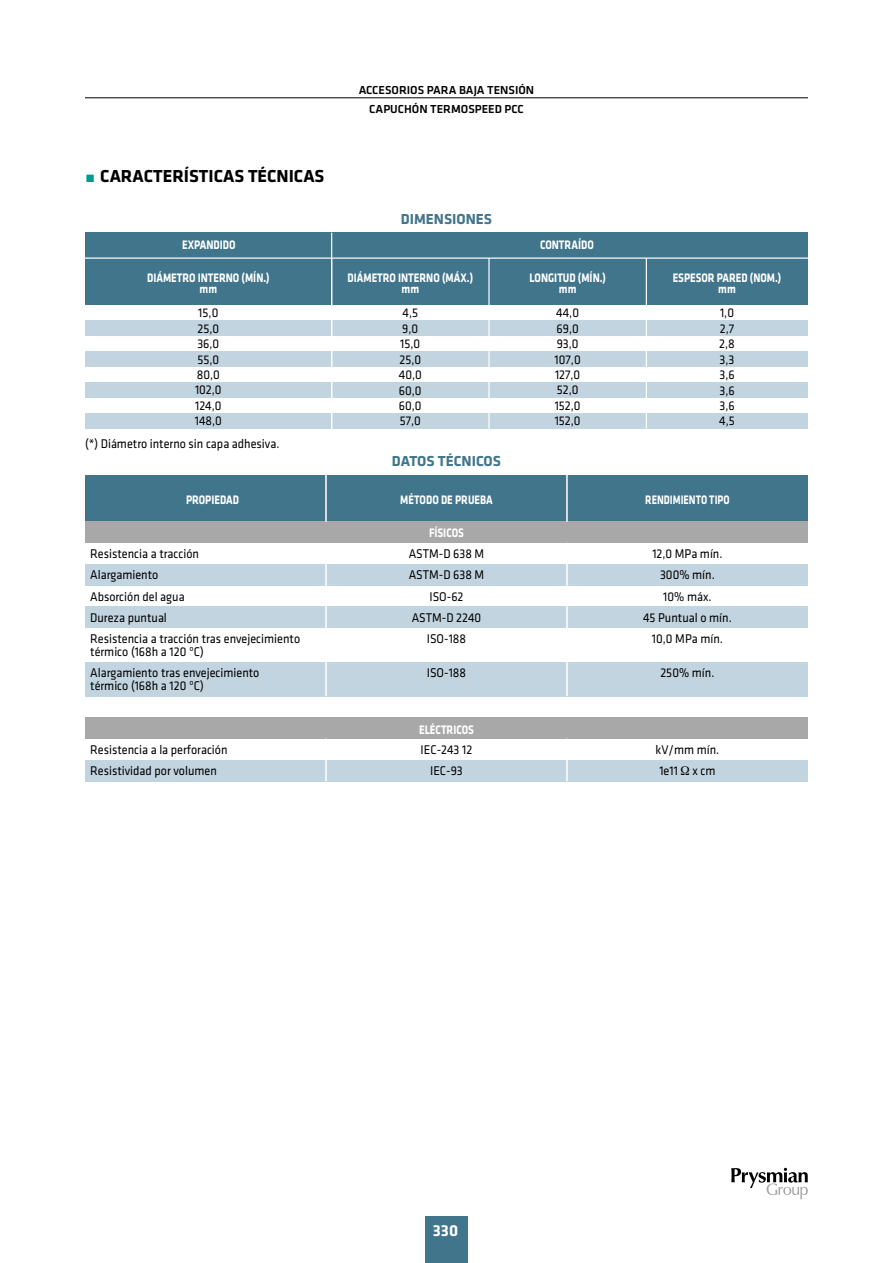
<style>
.page{position:relative;width:893px;height:1263px;background:#fff}
.page>*{position:absolute;margin:0;border:0;box-sizing:border-box;transform-origin:0 0}
.t1{font:700 18px "Klavika";color:#000}
.t2{font:700 16.5px "Klavika";color:#fefefe}
.t3{font:700 15px "Klavika";color:#42768b}
.t4{font:13.05px/15.5px "Klavika";color:#000;scale:.93 1}
.t5{font:700 12.75px/10.5px "Klavika";color:#fff;text-align:center;scale:.82 1}
.t6{font:700 12.75px "Klavika";color:#fff;scale:.79 1}
.t7{font:500 12px/19.2px "Klavika";color:#000;text-align:center}
</style>
<div class="page">
<svg style="left:731px;top:1168px;width:77px;height:31px"></svg>
<div style="left:85px;top:475px;width:723px;height:47px;background:#41758b"></div>
<div style="left:85px;top:564px;width:723px;height:21px;background:#c2d4df"></div>
<div style="left:85px;top:607px;width:723px;height:21px;background:#c2d4df"></div>
<div style="left:85px;top:522px;width:723px;height:21px;background:#a8a8a8"></div>
<div style="left:85px;top:662px;width:723px;height:34px;background:#c2d4df"></div>
<div style="left:85px;top:760px;width:723px;height:21px;background:#c2d4df"></div>
<div style="left:85px;top:717px;width:723px;height:22px;background:#a8a8a8"></div>
<hr style="left:325px;top:543px;width:2px;height:153px;background:#fff">
<hr style="left:566px;top:543px;width:2px;height:153px;background:#fff">
<hr style="left:325px;top:739px;width:2px;height:42px;background:#fff">
<hr style="left:566px;top:739px;width:2px;height:42px;background:#fff">
<hr style="left:325px;top:475px;width:2px;height:47px;background:#fff">
<hr style="left:566px;top:475px;width:2px;height:47px;background:#fff">
<div style="left:85px;top:258px;width:723px;height:47px;background:#41758b"></div>
<div style="left:85px;top:320px;width:723px;height:16px;background:#c2d4df"></div>
<div style="left:85px;top:351px;width:723px;height:16px;background:#c2d4df"></div>
<div style="left:85px;top:382px;width:723px;height:16px;background:#c2d4df"></div>
<div style="left:85px;top:413px;width:723px;height:16px;background:#c2d4df"></div>
<div style="left:85px;top:233px;width:723px;height:25px;background:#41758b"></div>
<hr style="left:85px;top:257px;width:723px;height:2px;background:#fff">
<hr style="left:331px;top:233px;width:1px;height:226px;background:#fff">
<hr style="left:488px;top:258px;width:2px;height:171px;background:#fff">
<hr style="left:646px;top:258px;width:1px;height:171px;background:#fff">
<hr style="left:85px;top:97px;width:723px;height:1px;background:#000">
<div style="left:425px;top:1216px;width:43px;height:47px;background:#41758b"></div>
<h1 class="t1" style="left:100px;top:166px;width:226px">CARACTERÍSTICAS TÉCNICAS</h1>
<p class="t7" style="left:359px;top:80px;width:177px">ACCESORIOS PARA BAJA TENSIÓN<br>CAPUCHÓN TERMOSPEED PCC</p>
<p class="t3" style="left:401px;top:211px;width:93px">DIMENSIONES</p>
<p class="t5" style="left:540px;top:239px;width:67px">CONTRAÍDO</p>
<p class="t5" style="left:182px;top:239px;width:67px">EXPANDIDO</p>
<p class="t5" style="left:147px;top:273px;width:151px">DIÁMETRO INTERNO (MÍN.) mm</p>
<p class="t5" style="left:348px;top:273px;width:155px">DIÁMETRO INTERNO (MÁX.) mm</p>
<p class="t5" style="left:673px;top:273px;width:134px">ESPESOR PARED (NOM.) mm</p>
<p class="t5" style="left:529px;top:273px;width:95px">LONGITUD (MÍN.) mm</p>
<p class="t4" style="left:555px;top:305px;width:30px">44,0<br>69,0<br>93,0<br>107,0<br>127,0<br>52,0<br>152,0<br>152,0</p>
<p class="t4" style="left:719px;top:305px;width:18px;text-align:justify">1,0<br>2,7<br>2,8<br>3,3<br>3,6<br>3,6<br>3,6<br>4,5</p>
<p class="t4" style="left:195px;top:305px;width:31px">15,0<br>25,0<br>36,0<br>55,0<br>80,0<br>102,0<br>124,0<br>148,0</p>
<p class="t4" style="left:399px;top:305px;width:26px">4,5<br>9,0<br>15,0<br>25,0<br>40,0<br>60,0<br>60,0<br>57,0</p>
<p class="t4" style="left:85px;top:437px;width:211px">(*) Diámetro interno sin capa adhesiva.</p>
<p class="t3" style="left:392px;top:453px;width:111px">DATOS TÉCNICOS</p>
<p class="t5" style="left:186px;top:495px;width:66px">PROPIEDAD</p>
<p class="t5" style="left:400px;top:495px;width:114px">MÉTODO DE PRUEBA</p>
<p class="t5" style="left:429px;top:528px;width:44px">FÍSICOS</p>
<p class="t6" style="left:645px;top:493px;width:108px">RENDIMIENTO TIPO</p>
<p class="t4" style="left:90px;top:546px;width:119px">Resistencia a tracción</p>
<p class="t4" style="left:409px;top:546px;width:83px">ASTM-D 638 M</p>
<p class="t4" style="left:652px;top:546px;width:77px">12,0 MPa mín.</p>
<p class="t4" style="left:90px;top:568px;width:75px">Alargamiento</p>
<p class="t4" style="left:409px;top:568px;width:83px">ASTM-D 638 M</p>
<p class="t4" style="left:660px;top:568px;width:60px">300% mín.</p>
<p class="t4" style="left:90px;top:589px;width:103px">Absorción del agua</p>
<p class="t4" style="left:429px;top:589px;width:38px">ISO-62</p>
<p class="t4" style="left:663px;top:589px;width:54px">10% máx.</p>
<p class="t4" style="left:90px;top:610px;width:84px">Dureza puntual</p>
<p class="t4" style="left:412px;top:610px;width:76px">ASTM-D 2240</p>
<p class="t4" style="left:643px;top:610px;width:97px">45 Puntual o mín.</p>
<p class="t4" style="left:90px;top:633px;width:227px;line-height:12.8px">Resistencia a tracción tras envejecimiento térmico (168h a 120 ºC)</p>
<p class="t4" style="left:427px;top:631px;width:44px">ISO-188</p>
<p class="t4" style="left:652px;top:631px;width:78px">10,0 MPa mín.</p>
<p class="t4" style="left:90px;top:667px;width:183px;line-height:12.8px">Alargamiento tras envejecimiento térmico (168h a 120 ºC)</p>
<p class="t4" style="left:427px;top:665px;width:44px">ISO-188</p>
<p class="t4" style="left:660px;top:665px;width:60px">250% mín.</p>
<p class="t5" style="left:419px;top:724px;width:68px">ELÉCTRICOS</p>
<p class="t4" style="left:90px;top:742px;width:149px">Resistencia a la perforación</p>
<p class="t4" style="left:421px;top:742px;width:57px">IEC-243 12</p>
<p class="t4" style="left:655px;top:742px;width:70px">kV/mm mín.</p>
<p class="t4" style="left:90px;top:763px;width:138px">Resistividad por volumen</p>
<p class="t4" style="left:430px;top:763px;width:37px">IEC-93</p>
<p class="t4" style="left:659px;top:763px;width:62px">1e11 x cm</p>
<p class="t2" style="left:433px;top:1222px;width:27px">330</p>
</div>
